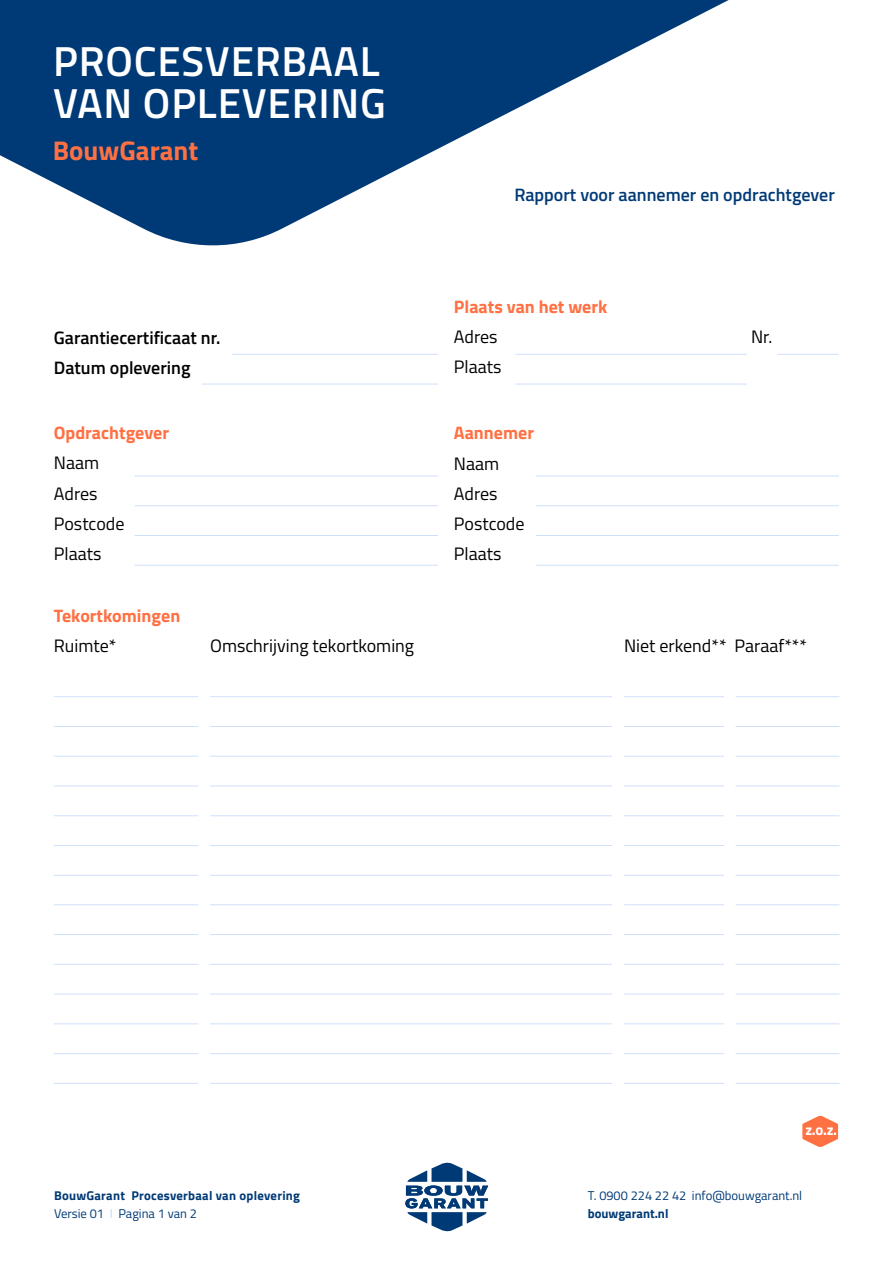
<style>
.page{position:relative;width:893px;height:1263px;background:#fff}
.page>*{position:absolute;margin:0;border:0;box-sizing:border-box;transform-origin:0 0}
.t1{font:600 42px/42px "Titillium Web";letter-spacing:.02em;color:#fff}
.t2{font:700 27px "Titillium Web";color:#ff7042}
.t3{font:18px/30px "Titillium Web";color:#000}
.t4{font:700 18px "Titillium Web";color:#ff7042}
.t5{font:600 18px/30px "Titillium Web";color:#000}
.t6{font:600 18px "Titillium Web";color:#003a76}
.t7{font:700 15px "Titillium Web";color:#fff}
.t8{font:700 12.75px/18px "Titillium Web";letter-spacing:.02em;color:#003a76}
.t9{font:12.75px "Titillium Web";color:#003a76}
.t10{font:700 12.75px "Titillium Web";color:#003a76}
.s1{font-weight:400}
.s2{font-weight:400;color:#c4d8f9}
</style>
<div class="page">
<svg style="left:0;top:0;width:729px;height:246px;fill:#003a76"></svg>
<hr style="left:54px;top:696px;width:144px;height:1px;background:#d0e0fa">
<hr style="left:54px;top:726px;width:144px;height:1px;background:#d0e0fa">
<hr style="left:54px;top:756px;width:144px;height:1px;background:#d0e0fa">
<hr style="left:54px;top:786px;width:144px;height:1px;background:#d0e0fa">
<hr style="left:54px;top:815px;width:144px;height:1px;background:#d0e0fa">
<hr style="left:54px;top:845px;width:144px;height:1px;background:#d0e0fa">
<hr style="left:54px;top:875px;width:144px;height:1px;background:#d0e0fa">
<hr style="left:624px;top:696px;width:100px;height:1px;background:#d0e0fa">
<hr style="left:624px;top:726px;width:100px;height:1px;background:#d0e0fa">
<hr style="left:624px;top:756px;width:100px;height:1px;background:#d0e0fa">
<hr style="left:624px;top:786px;width:100px;height:1px;background:#d0e0fa">
<hr style="left:624px;top:815px;width:100px;height:1px;background:#d0e0fa">
<hr style="left:624px;top:845px;width:100px;height:1px;background:#d0e0fa">
<hr style="left:624px;top:875px;width:100px;height:1px;background:#d0e0fa">
<hr style="left:736px;top:696px;width:103px;height:1px;background:#d0e0fa">
<hr style="left:736px;top:726px;width:103px;height:1px;background:#d0e0fa">
<hr style="left:736px;top:756px;width:103px;height:1px;background:#d0e0fa">
<hr style="left:736px;top:786px;width:103px;height:1px;background:#d0e0fa">
<hr style="left:736px;top:815px;width:103px;height:1px;background:#d0e0fa">
<hr style="left:736px;top:845px;width:103px;height:1px;background:#d0e0fa">
<hr style="left:736px;top:875px;width:103px;height:1px;background:#d0e0fa">
<hr style="left:232px;top:354px;width:206px;height:1px;background:#d0e0fa">
<hr style="left:515px;top:354px;width:232px;height:1px;background:#d0e0fa">
<hr style="left:777px;top:354px;width:62px;height:1px;background:#d0e0fa">
<hr style="left:202px;top:384px;width:236px;height:1px;background:#d0e0fa">
<hr style="left:515px;top:384px;width:232px;height:1px;background:#d0e0fa">
<hr style="left:135px;top:476px;width:303px;height:1px;background:#d0e0fa">
<hr style="left:536px;top:476px;width:303px;height:1px;background:#d0e0fa">
<hr style="left:135px;top:505px;width:303px;height:1px;background:#d0e0fa">
<hr style="left:536px;top:505px;width:303px;height:1px;background:#d0e0fa">
<hr style="left:135px;top:535px;width:303px;height:1px;background:#d0e0fa">
<hr style="left:536px;top:535px;width:303px;height:1px;background:#d0e0fa">
<hr style="left:135px;top:565px;width:303px;height:1px;background:#d0e0fa">
<hr style="left:536px;top:565px;width:303px;height:1px;background:#d0e0fa">
<hr style="left:210px;top:696px;width:402px;height:1px;background:#d0e0fa">
<hr style="left:210px;top:726px;width:402px;height:1px;background:#d0e0fa">
<hr style="left:210px;top:756px;width:402px;height:1px;background:#d0e0fa">
<hr style="left:210px;top:786px;width:402px;height:1px;background:#d0e0fa">
<hr style="left:210px;top:815px;width:402px;height:1px;background:#d0e0fa">
<hr style="left:210px;top:845px;width:402px;height:1px;background:#d0e0fa">
<hr style="left:210px;top:875px;width:402px;height:1px;background:#d0e0fa">
<hr style="left:54px;top:904px;width:144px;height:1px;background:#d0e0fa">
<hr style="left:54px;top:934px;width:144px;height:1px;background:#d0e0fa">
<hr style="left:54px;top:964px;width:144px;height:1px;background:#d0e0fa">
<hr style="left:54px;top:994px;width:144px;height:1px;background:#d0e0fa">
<hr style="left:54px;top:1023px;width:144px;height:1px;background:#d0e0fa">
<hr style="left:54px;top:1053px;width:144px;height:1px;background:#d0e0fa">
<hr style="left:54px;top:1083px;width:144px;height:1px;background:#d0e0fa">
<hr style="left:624px;top:904px;width:100px;height:1px;background:#d0e0fa">
<hr style="left:624px;top:934px;width:100px;height:1px;background:#d0e0fa">
<hr style="left:624px;top:964px;width:100px;height:1px;background:#d0e0fa">
<hr style="left:624px;top:994px;width:100px;height:1px;background:#d0e0fa">
<hr style="left:624px;top:1023px;width:100px;height:1px;background:#d0e0fa">
<hr style="left:624px;top:1053px;width:100px;height:1px;background:#d0e0fa">
<hr style="left:624px;top:1083px;width:100px;height:1px;background:#d0e0fa">
<hr style="left:736px;top:904px;width:103px;height:1px;background:#d0e0fa">
<hr style="left:736px;top:934px;width:103px;height:1px;background:#d0e0fa">
<hr style="left:736px;top:964px;width:103px;height:1px;background:#d0e0fa">
<hr style="left:736px;top:994px;width:103px;height:1px;background:#d0e0fa">
<hr style="left:736px;top:1023px;width:103px;height:1px;background:#d0e0fa">
<hr style="left:736px;top:1053px;width:103px;height:1px;background:#d0e0fa">
<hr style="left:736px;top:1083px;width:103px;height:1px;background:#d0e0fa">
<hr style="left:210px;top:904px;width:402px;height:1px;background:#d0e0fa">
<hr style="left:210px;top:934px;width:402px;height:1px;background:#d0e0fa">
<hr style="left:210px;top:964px;width:402px;height:1px;background:#d0e0fa">
<hr style="left:210px;top:994px;width:402px;height:1px;background:#d0e0fa">
<hr style="left:210px;top:1023px;width:402px;height:1px;background:#d0e0fa">
<hr style="left:210px;top:1053px;width:402px;height:1px;background:#d0e0fa">
<hr style="left:210px;top:1083px;width:402px;height:1px;background:#d0e0fa">
<svg style="left:405px;top:1163px;width:83px;height:69px"></svg>
<svg style="left:802px;top:1116px;width:36px;height:31px"></svg>
<h1 class="t1" style="left:53px;top:38px;width:335px">PROCESVERBAAL<br>VAN OPLEVERING</h1>
<h2 class="t2" style="left:53px;top:130px;width:147px">BouwGarant</h2>
<p class="t5" style="left:54px;top:321px;width:168px">Garantiecertificaat nr.<br>Datum oplevering</p>
<p class="t4" style="left:54px;top:419px;width:117px">Opdrachtgever</p>
<p class="t3" style="left:54px;top:447px;width:72px">Naam<br>Adres<br>Postcode<br>Plaats</p>
<p class="t6" style="left:514px;top:181px;width:322px">Rapport voor aannemer en opdrachtgever</p>
<p class="t4" style="left:454px;top:293px;width:155px">Plaats van het werk</p>
<p class="t3" style="left:454px;top:321px;width:45px">Adres</p>
<p class="t3" style="left:751px;top:321px;width:23px">Nr.</p>
<p class="t3" style="left:454px;top:351px;width:49px">Plaats</p>
<p class="t4" style="left:454px;top:419px;width:82px">Aannemer</p>
<p class="t3" style="left:454px;top:447px;width:72px">Naam<br>Adres<br>Postcode<br>Plaats</p>
<p class="t4" style="left:54px;top:601px;width:128px">Tekortkomingen</p>
<p class="t3" style="left:54px;top:629px;width:64px">Ruimte*</p>
<p class="t3" style="left:210px;top:630px;width:206px">Omschrijving tekortkoming</p>
<p class="t3" style="left:624px;top:630px;width:185px">Niet erkend** Paraaf***</p>
<p class="t7" style="left:805px;top:1118px;width:33px">z.o.z.</p>
<p class="t8" style="left:54px;top:1186px;width:247px">BouwGarant Procesverbaal van oplevering<br><span class="s1">Versie 01</span> <span class="s2">I</span> <span class="s1">Pagina 1 van 2</span></p>
<p class="t9" style="left:588px;top:1186px;width:216px">T. 0900 224 22 42 info@bouwgarant.nl</p>
<p class="t10" style="left:588px;top:1204px;width:82px">bouwgarant.nl</p>
</div>
